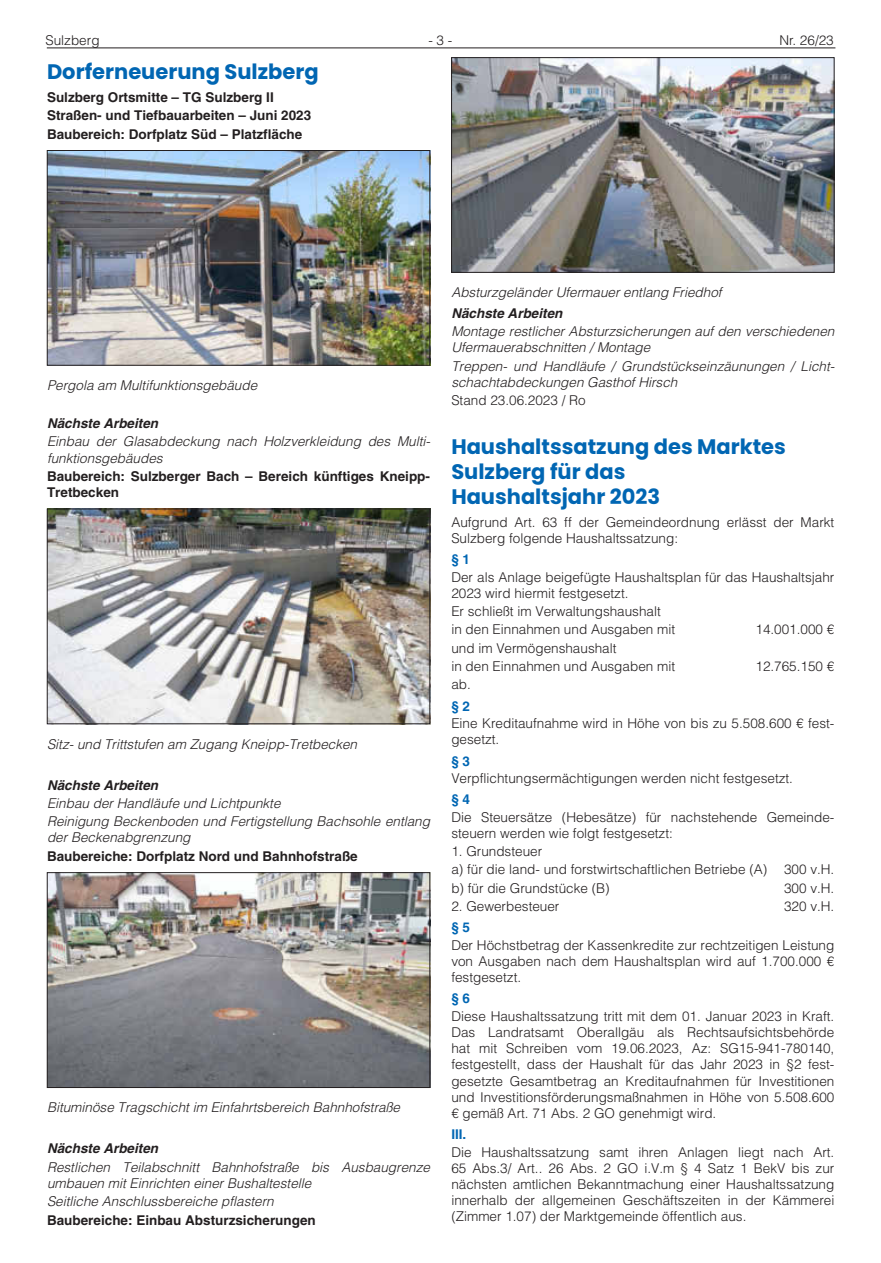
<style>
.page{position:relative;width:881px;height:1263px;background:#fff}
.page>*{position:absolute;margin:0;border:0;box-sizing:border-box;transform-origin:0 0}
.t1{font:700 21px/25.2px "Poppins";color:#0166b3}
.t2{font:300 13.5px/16.2px "Helvetica LT";color:#231f20}
.t3{font:italic 300 13.5px/16.2px "Helvetica LT";color:#231f20}
.t4{font:700 13.5px/18.3px "Helvetica LT";color:#231f20}
.t5{font:italic 700 13.5px "Helvetica LT";color:#231f20}
.t6{font:700 13.5px "Helvetica LT";color:#0166b3}
</style>
<div class="page">
<hr style="left:47px;top:48px;width:788px;height:1px;background:#231f20">
<img style="left:49px;top:152px;width:379px;height:211px">
<div style="left:47px;top:150px;width:383px;height:215px;border:1px solid #231f20"></div>
<img style="left:49px;top:511px;width:379px;height:211px">
<div style="left:47px;top:509px;width:383px;height:215px;border:1px solid #231f20"></div>
<img style="left:49px;top:874px;width:379px;height:212px">
<div style="left:47px;top:872px;width:383px;height:216px;border:1px solid #231f20"></div>
<img style="left:453px;top:59px;width:379px;height:212px">
<div style="left:451px;top:57px;width:383px;height:216px;border:1px solid #231f20"></div>
<p class="t2" style="left:45px;top:32px;width:56px">Sulzberg</p>
<p class="t2" style="left:428px;top:32px;width:26px">- 3 -</p>
<p class="t2" style="left:779px;top:32px;width:56px">Nr. 26/23</p>
<h1 class="t1" style="left:47px;top:60px;width:273px">Dorferneuerung Sulzberg</h1>
<p class="t4" style="left:47px;top:88px;width:266px">Sulzberg Ortsmitte – TG Sulzberg II<br>Straßen- und Tiefbauarbeiten – Juni 2023<br>Baubereich: Dorfplatz Süd – Platzfläche</p>
<p class="t3" style="left:47px;top:377px;width:212px">Pergola am Multifunktionsgebäude</p>
<p class="t5" style="left:47px;top:415px;width:113px">Nächste Arbeiten</p>
<p class="t3" style="left:47px;top:433px;width:384px">Einbau der Glasabdeckung nach Holzverkleidung des Multi&shy;funktionsgebäudes</p>
<p class="t4" style="left:47px;top:468px;width:384px;line-height:16.2px">Baubereich: Sulzberger Bach – Bereich künftiges Kneipp-<br>Tretbecken</p>
<p class="t3" style="left:47px;top:736px;width:311px">Sitz- und Trittstufen am Zugang Kneipp-Tretbecken</p>
<p class="t5" style="left:47px;top:777px;width:113px">Nächste Arbeiten</p>
<p class="t3" style="left:47px;top:794px;width:384px;line-height:18.3px">Einbau der Handläufe und Lichtpunkte<br>Reinigung Beckenboden und Fertigstellung Bachsohle entlang</p>
<p class="t3" style="left:47px;top:829px;width:145px">der Beckenabgrenzung</p>
<p class="t4" style="left:47px;top:847px;width:312px">Baubereiche: Dorfplatz Nord und Bahnhofstraße</p>
<p class="t3" style="left:47px;top:1099px;width:354px">Bituminöse Tragschicht im Einfahrtsbereich Bahnhofstraße</p>
<p class="t5" style="left:47px;top:1140px;width:113px">Nächste Arbeiten</p>
<p class="t3" style="left:47px;top:1159px;width:384px">Restlichen Teilabschnitt Bahnhofstraße bis Ausbaugrenze umbauen mit Einrichten einer Bushaltestelle</p>
<p class="t3" style="left:47px;top:1193px;width:228px">Seitliche Anschlussbereiche pflastern</p>
<p class="t4" style="left:47px;top:1210px;width:270px">Baubereiche: Einbau Absturzsicherungen</p>
<p class="t3" style="left:451px;top:284px;width:272px">Absturzgeländer Ufermauer entlang Friedhof</p>
<p class="t5" style="left:451px;top:305px;width:113px">Nächste Arbeiten</p>
<p class="t3" style="left:451px;top:323px;width:384px">Montage restlicher Absturzsicherungen auf den verschiedenen<br>Ufermauerabschnitten / Montage</p>
<p class="t3" style="left:451px;top:358px;width:384px">Treppen- und Handläufe / Grundstückseinzäunungen / Licht&shy;schachtabdeckungen Gasthof Hirsch</p>
<p class="t2" style="left:451px;top:392px;width:136px">Stand 23.06.2023 / Ro</p>
<h1 class="t1" style="left:451px;top:434px;width:336px">Haushaltssatzung des Marktes<br>Sulzberg für das<br>Haushaltsjahr 2023</h1>
<p class="t2" style="left:451px;top:514px;width:384px">Aufgrund Art. 63 ff der Gemeindeordnung erlässt der Markt<br>Sulzberg folgende Haushaltssatzung:</p>
<p class="t6" style="left:451px;top:551px;width:20px">§ 1</p>
<p class="t2" style="left:451px;top:568px;width:384px">Der als Anlage beigefügte Haushaltsplan für das Haushaltsjahr<br>2023 wird hiermit festgesetzt.</p>
<p class="t2" style="left:451px;top:602px;width:225px;line-height:18.3px">Er schließt im Verwaltungshaushalt<br>in den Einnahmen und Ausgaben mit</p>
<p class="t2" style="left:755px;top:621px;width:80px">14.001.000 €</p>
<p class="t2" style="left:451px;top:639px;width:225px;line-height:18.3px">und im Vermögenshaushalt<br>in den Einnahmen und Ausgaben mit</p>
<p class="t2" style="left:755px;top:658px;width:80px">12.765.150 €</p>
<p class="t2" style="left:451px;top:676px;width:21px">ab.</p>
<p class="t6" style="left:451px;top:698px;width:20px">§ 2</p>
<p class="t2" style="left:451px;top:715px;width:384px">Eine Kreditaufnahme wird in Höhe von bis zu 5.508.600 € fest&shy;gesetzt.</p>
<p class="t6" style="left:451px;top:753px;width:20px">§ 3</p>
<p class="t2" style="left:451px;top:770px;width:343px">Verpflichtungsermächtigungen werden nicht festgesetzt.</p>
<p class="t6" style="left:451px;top:791px;width:20px">§ 4</p>
<p class="t2" style="left:451px;top:808px;width:384px">Die Steuersätze (Hebesätze) für nachstehende Gemeinde&shy;steuern werden wie folgt festgesetzt:</p>
<p class="t2" style="left:451px;top:842px;width:384px;line-height:18.3px">1. Grundsteuer<br>a) für die land- und forstwirtschaftlichen Betriebe (A) 300 v.H. b) für die Grundstücke (B)</p>
<p class="t2" style="left:783px;top:880px;width:52px">300 v.H.</p>
<p class="t2" style="left:451px;top:898px;width:110px">2. Gewerbesteuer</p>
<p class="t2" style="left:783px;top:898px;width:52px">320 v.H.</p>
<p class="t6" style="left:451px;top:919px;width:20px">§ 5</p>
<p class="t2" style="left:451px;top:937px;width:384px;text-align:justify">Der Höchstbetrag der Kassenkredite zur rechtzeitigen Leistung von Ausgaben nach dem Haushaltsplan wird auf 1.700.000 € festgesetzt.</p>
<p class="t6" style="left:451px;top:990px;width:20px">§ 6</p>
<p class="t2" style="left:451px;top:1008px;width:384px;text-align:justify">Diese Haushaltssatzung tritt mit dem 01. Januar 2023 in Kraft.<br>Das Landratsamt Oberallgäu als Rechtsaufsichtsbehörde hat mit Schreiben vom 19.06.2023, Az: SG15-941-780140, festgestellt, dass der Haushalt für das Jahr 2023 in §2 fest&shy;gesetzte Gesamtbetrag an Kreditaufnahmen für Investitionen und Investitionsförderungsmaßnahmen in Höhe von 5.508.600 € gemäß Art. 71 Abs. 2 GO genehmigt wird.</p>
<p class="t6" style="left:451px;top:1126px;width:17px">III.</p>
<p class="t2" style="left:451px;top:1143px;width:384px;text-align:justify">Die Haushaltssatzung samt ihren Anlagen liegt nach Art.<br>65 Abs.3/ Art.. 26 Abs. 2 GO i.V.m § 4 Satz 1 BekV bis zur nächsten amtlichen Bekanntmachung einer Haushaltssatzung innerhalb der allgemeinen Geschäftszeiten in der Kämmerei (Zimmer 1.07) der Marktgemeinde öffentlich aus.</p>
</div>
